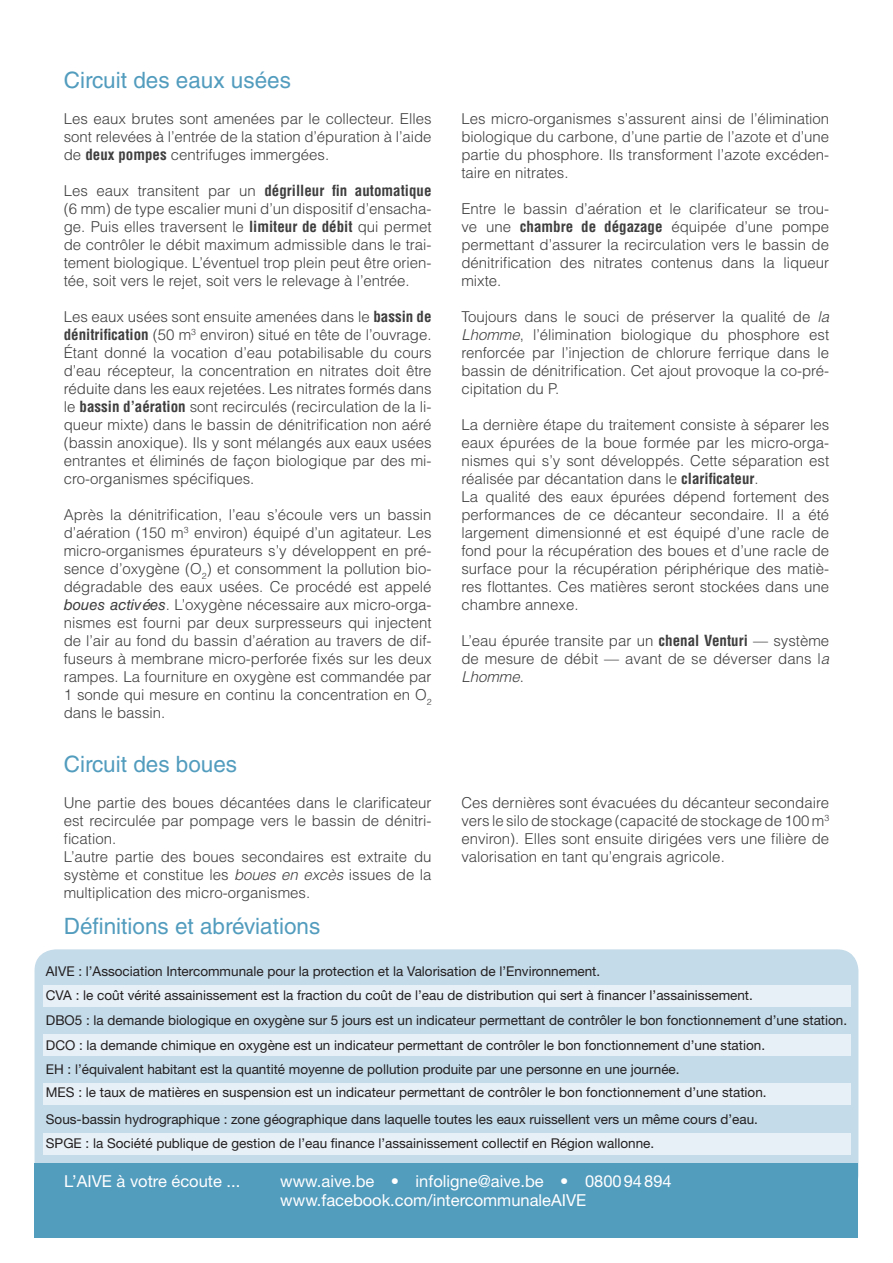
<style>
.page{position:relative;width:893px;height:1263px;background:#fff}
.page>*{position:absolute;margin:0;border:0;box-sizing:border-box;transform-origin:0 0}
.t1{font:22.5px "Helvetica LT Std";color:#529cbe}
.t2{font:16.5px/19.8px "Helvetica Neue";color:#fff}
.t3{font:300 15px/18px "Helvetica LT Std";color:#3e3e3f;text-align:justify}
.t4{font:13.5px/24.6px "Helvetica Neue";color:#231f20}
.s1{font-weight:700;font-stretch:condensed}
.s2{font-weight:400;font-style:italic}
.s3{font-style:italic}
</style>
<div class="page">
<div style="left:35px;top:949px;width:823px;height:246px;background:#c4dbe9;border-radius:21px"></div>
<div style="left:35px;top:1163px;width:823px;height:74px;background:#529cbe"></div>
<div style="left:43px;top:985px;width:808px;height:21px;background:#e7f0f6"></div>
<div style="left:43px;top:1034px;width:808px;height:22px;background:#e7f0f6"></div>
<div style="left:43px;top:1084px;width:808px;height:21px;background:#e7f0f6"></div>
<div style="left:43px;top:1133px;width:808px;height:21px;background:#e7f0f6"></div>
<h1 class="t1" style="left:64px;top:67px;width:229px">Circuit des eaux usées</h1>
<p class="t3" style="left:64px;top:110px;width:369px">Les eaux brutes sont amenées par le collecteur. Elles sont relevées à l’entrée de la station d’épuration à l’aide de <span class="s1">deux pompes</span> centrifuges immergées.</p>
<p class="t3" style="left:64px;top:182px;width:369px">Les eaux transitent par un <span class="s1">dégrilleur fin automatique </span>(6 mm) de type escalier muni d’un dispositif d’ensacha&shy;ge. Puis elles traversent le <span class="s1">limiteur de débit</span> qui permet de contrôler le débit maximum admissible dans le trai&shy;tement biologique. L’éventuel trop plein peut être orien&shy;tée, soit vers le rejet, soit vers le relevage à l’entrée.</p>
<p class="t3" style="left:64px;top:308px;width:369px">Les eaux usées sont ensuite amenées dans le <span class="s1">bassin de dénitrification</span> (50 m<sup>3</sup> environ) situé en tête de l’ouvrage.<br>Étant donné la vocation d’eau potabilisable du cours d’eau récepteur, la concentration en nitrates doit être réduite dans les eaux rejetées. Les nitrates formés dans le <span class="s1">bassin d’aération</span> sont recirculés (recirculation de la li&shy;queur mixte) dans le bassin de dénitrification non aéré (bassin anoxique). Ils y sont mélangés aux eaux usées entrantes et éliminés de façon biologique par des mi&shy;cro-organismes spécifiques.</p>
<p class="t3" style="left:64px;top:506px;width:369px">Après la dénitrification, l’eau s’écoule vers un bassin d’aération (150 m<sup>3</sup> environ) équipé d’un agitateur. Les micro-organismes épurateurs s’y développent en pré&shy;sence d’oxygène (O<sub>2</sub>) et consomment la pollution bio&shy;dégradable des eaux usées. Ce procédé est appelé <span class="s2">boues activées</span>. L’oxygène nécessaire aux micro-orga&shy;nismes est fourni par deux surpresseurs qui injectent de l’air au fond du bassin d’aération au travers de dif&shy;fuseurs à membrane micro-perforée fixés sur les deux rampes. La fourniture en oxygène est commandée par 1 sonde qui mesure en continu la concentration en O<sub>2 </sub>dans le bassin.</p>
<p class="t3" style="left:461px;top:110px;width:369px">Les micro-organismes s’assurent ainsi de l’élimination biologique du carbone, d’une partie de l’azote et d’une partie du phosphore. Ils transforment l’azote excéden&shy;taire en nitrates.</p>
<p class="t3" style="left:461px;top:200px;width:369px">Entre le bassin d’aération et le clarificateur se trou&shy;ve une <span class="s1">chambre de dégazage</span> équipée d’une pompe permettant d’assurer la recirculation vers le bassin de dénitrification des nitrates contenus dans la liqueur mixte.</p>
<p class="t3" style="left:461px;top:308px;width:369px">Toujours dans le souci de préserver la qualité de <span class="s3">la Lhomme</span>, l’élimination biologique du phosphore est renforcée par l’injection de chlorure ferrique dans le bassin de dénitrification. Cet ajout provoque la co-pré&shy;cipitation du P.</p>
<p class="t3" style="left:461px;top:416px;width:369px;text-align:left">La dernière étape du traitement consiste à séparer les eaux épurées de la boue formée par les micro-orga&shy;nismes qui s’y sont développés. Cette séparation est réalisée par décantation dans le <span class="s1">clarificateur</span>.<br>La qualité des eaux épurées dépend fortement des performances de ce décanteur secondaire. Il a été largement dimensionné et est équipé d’une racle de fond pour la récupération des boues et d’une racle de surface pour la récupération périphérique des matiè&shy;res flottantes. Ces matières seront stockées dans une chambre annexe.</p>
<p class="t3" style="left:461px;top:632px;width:369px">L’eau épurée transite par un <span class="s1">chenal Venturi</span> — système de mesure de débit — avant de se déverser dans l<span class="s3">a Lhomme</span>.</p>
<h1 class="t1" style="left:64px;top:751px;width:175px">Circuit des boues</h1>
<p class="t3" style="left:64px;top:794px;width:369px;text-align:left">Une partie des boues décantées dans le clarificateur est recirculée par pompage vers le bassin de dénitri&shy;fication.<br>L’autre partie des boues secondaires est extraite du système et constitue les <span class="s3">boues en excès</span> issues de la multiplication des micro-organismes.</p>
<p class="t3" style="left:461px;top:794px;width:369px">Ces dernières sont évacuées du décanteur secondaire vers le silo de stockage (capacité de stockage de 100 m<sup>3 </sup>environ). Elles sont ensuite dirigées vers une filière de valorisation en tant qu’engrais agricole.</p>
<h1 class="t1" style="left:64px;top:913px;width:258px">Définitions et abréviations</h1>
<p class="t4" style="left:46px;top:958px;width:709px">AIVE : l’Association Intercommunale pour la protection et la Valorisation de l’Environnement.<br>CVA : le coût vérité assainissement est la fraction du coût de l’eau de distribution qui sert à financer l’assainissement.</p>
<p class="t4" style="left:46px;top:1008px;width:803px">DBO5 : la demande biologique en oxygène sur 5 jours est un indicateur permettant de contrôler le bon fonctionnement d’une station.</p>
<p class="t4" style="left:46px;top:1057px;width:635px">EH : l’équivalent habitant est la quantité moyenne de pollution produite par une personne en une journée.</p>
<p class="t4" style="left:46px;top:1032px;width:721px">DCO : la demande chimique en oxygène est un indicateur permettant de contrôler le bon fonctionnement d’une station.</p>
<p class="t4" style="left:46px;top:1080px;width:722px">MES : le taux de matières en suspension est un indicateur permettant de contrôler le bon fonctionnement d’une station.</p>
<p class="t4" style="left:46px;top:1106px;width:714px">Sous-bassin hydrographique : zone géographique dans laquelle toutes les eaux ruissellent vers un même cours d’eau.</p>
<p class="t4" style="left:46px;top:1131px;width:610px">SPGE : la Société publique de gestion de l’eau finance l’assainissement collectif en Région wallonne.</p>
<p class="t2" style="left:64px;top:1171px;width:178px">L’AIVE à votre écoute ...</p>
<p class="t2" style="left:280px;top:1171px;width:393px">www.aive.be • infoligne@aive.be • 080094894 www.facebook.com/intercommunaleAIVE</p>
</div>
